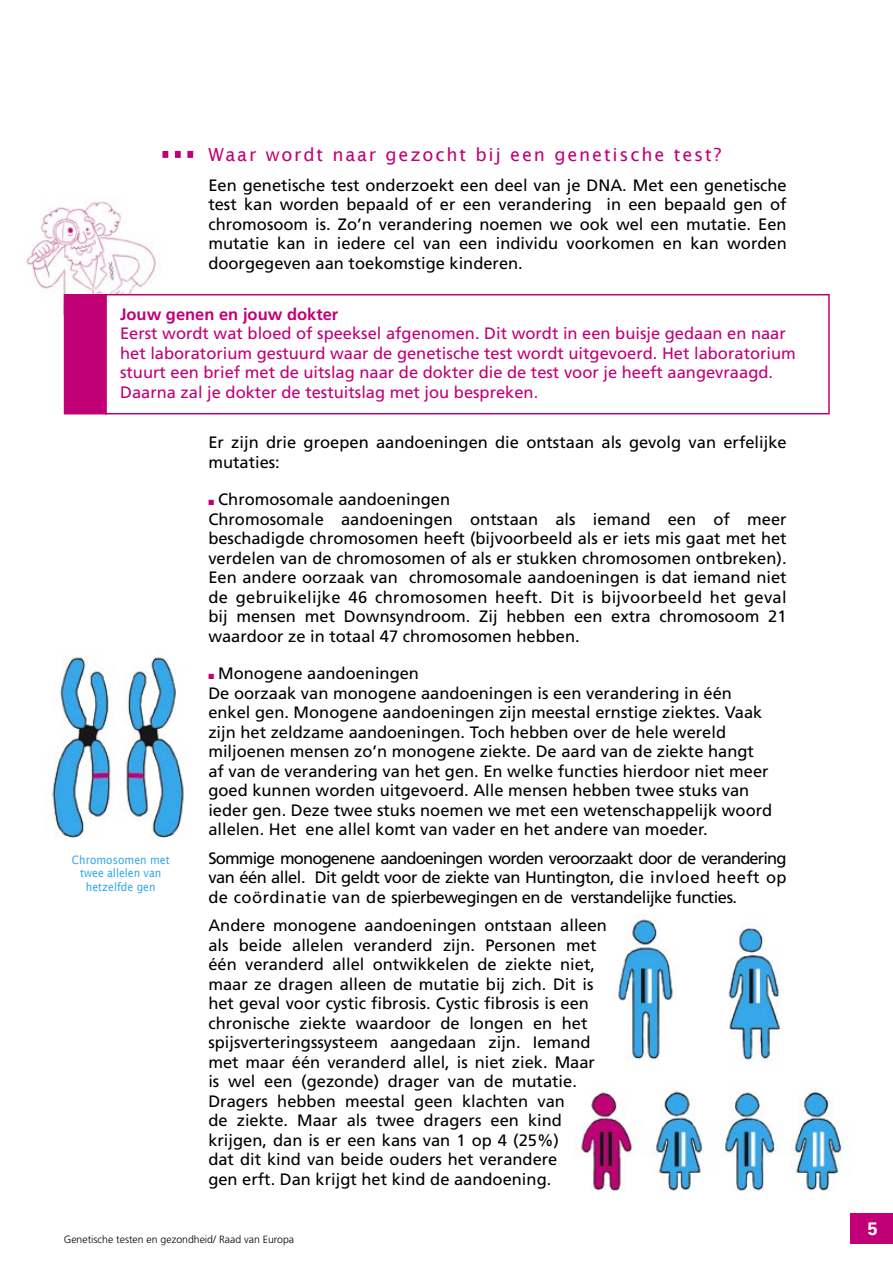
<style>
.page{position:relative;width:893px;height:1263px;background:#fff}
.page>*{position:absolute;margin:0;border:0;box-sizing:border-box;transform-origin:0 0}
.t1{font:18px "Lucida Sans";letter-spacing:.1em;color:#c10077}
.t2{font:700 18px "Univers";color:#fff}
.t3{font:16.5px/19.5px "Frutiger";color:#000;text-align:justify}
.t4{font:16.5px/19.5px "Frutiger";color:#c10077}
.t5{font:11.55px/13.5px "Lucida Sans";color:#36a7e9;text-align:center;scale:.91 1}
.t6{font:300 10.5px "Frutiger";color:#000}
.s1{font-weight:700}
</style>
<div class="page">
<div style="left:850px;top:1213px;width:43px;height:30px;background:#c10077"></div>
<img style="left:26px;top:201px;width:130px;height:122px">
<img style="left:52px;top:656px;width:132px;height:182px">
<div style="left:64px;top:294px;width:104px;height:36px;background:#fff"></div>
<div style="left:65px;top:295px;width:41px;height:119px;background:#c10077"></div>
<hr style="left:64px;top:294px;width:41px;height:1px;background:#c10077">
<hr style="left:64px;top:295px;width:1px;height:118px;background:#c10077">
<hr style="left:107px;top:294px;width:723px;height:1px;background:#c10077">
<hr style="left:105px;top:294px;width:2px;height:120px;background:#c10077">
<hr style="left:828px;top:295px;width:2px;height:118px;background:#c10077">
<hr style="left:64px;top:413px;width:41px;height:1px;background:#c10077">
<hr style="left:107px;top:413px;width:723px;height:1px;background:#c10077">
<div style="left:186px;top:149px;width:9px;height:10px;background:#c10077"></div>
<div style="left:184px;top:148px;width:12px;height:13px;border:3px solid #fff"></div>
<div style="left:173px;top:149px;width:9px;height:10px;background:#c10077"></div>
<div style="left:172px;top:148px;width:12px;height:13px;border:3px solid #fff"></div>
<div style="left:161px;top:149px;width:9px;height:10px;background:#c10077"></div>
<div style="left:159px;top:148px;width:12px;height:13px;border:3px solid #fff"></div>
<img style="left:581px;top:915px;width:261px;height:276px">
<p class="t1" style="left:208px;top:144px;width:515px">Waar wordt naar gezocht bij een genetische test?</p>
<p class="t3" style="left:208px;top:175px;width:580px">Een genetische test onderzoekt een deel van je DNA. Met een genetische test kan worden bepaald of er een verandering in een bepaald gen of chromosoom is. Zo’n verandering noemen we ook wel een mutatie. Een mutatie kan in iedere cel van een individu voorkomen en kan worden doorgegeven aan toekomstige kinderen.</p>
<p class="t4" style="left:120px;top:304px;width:677px"><span class="s1">Jouw genen en jouw dokter<br></span>Eerst wordt wat bloed of speeksel afgenomen. Dit wordt in een buisje gedaan en naar het laboratorium gestuurd waar de genetische test wordt uitgevoerd. Het laboratorium stuurt een brief met de uitslag naar de dokter die de test voor je heeft aangevraagd.<br>Daarna zal je dokter de testuitslag met jou bespreken.</p>
<p class="t5" style="left:72px;top:853px;width:109px">Chromosomen met twee allelen van hetzelfde gen</p>
<p class="t3" style="left:208px;top:432px;width:580px">Er zijn drie groepen aandoeningen die ontstaan als gevolg van erfelijke mutaties:</p>
<p class="t3" style="left:218px;top:489px;width:233px">Chromosomale aandoeningen</p>
<p class="t3" style="left:208px;top:509px;width:580px">Chromosomale aandoeningen ontstaan als iemand een of meer beschadigde chromosomen heeft (bijvoorbeeld als er iets mis gaat met het verdelen van de chromosomen of als er stukken chromosomen ontbreken).<br>Een andere oorzaak van chromosomale aandoeningen is dat iemand niet de gebruikelijke 46 chromosomen heeft. Dit is bijvoorbeeld het geval bij mensen met Downsyndroom. Zij hebben een extra chromosoom 21 waardoor ze in totaal 47 chromosomen hebben.</p>
<p class="t3" style="left:208px;top:663px;width:565px;text-align:left;text-indent:10px">Monogene aandoeningen<br>De oorzaak van monogene aandoeningen is een verandering in één enkel gen. Monogene aandoeningen zijn meestal ernstige ziektes. Vaak zijn het zeldzame aandoeningen. Toch hebben over de hele wereld miljoenen mensen zo’n monogene ziekte. De aard van de ziekte hangt af van de verandering van het gen. En welke functies hierdoor niet meer goed kunnen worden uitgevoerd. Alle mensen hebben twee stuks van ieder gen. Deze twee stuks noemen we met een wetenschappelijk woord allelen. Het ene allel komt van vader en het andere van moeder.</p>
<p class="t3" style="left:208px;top:848px;width:580px">Sommige monogenene aandoeningen worden veroorzaakt door de verandering van één allel. Dit geldt voor de ziekte van Huntington, die invloed heeft op de coördinatie van de spierbewegingen en de verstandelijke functies.</p>
<p class="t3" style="left:208px;top:915px;width:400px;text-align:left">Andere monogene aandoeningen ontstaan alleen als beide allelen veranderd zijn. Personen met één veranderd allel ontwikkelen de ziekte niet, maar ze dragen alleen de mutatie bij zich. Dit is het geval voor cystic fibrosis. Cystic fibrosis is een chronische ziekte waardoor de longen en het spijsverteringssysteem aangedaan zijn. Iemand met maar één veranderd allel, is niet ziek. Maar is wel een (gezonde) drager van de mutatie.<br>Dragers hebben meestal geen klachten van<br>de ziekte. Maar als twee dragers een kind krijgen, dan is er een kans van 1 op 4 (25%)<br>dat dit kind van beide ouders het verandere<br>gen erft. Dan krijgt het kind de aandoening.</p>
<p class="t6" style="left:64px;top:1233px;width:232px">Genetische testen en gezondheid/ Raad van Europa</p>
<p class="t2" style="left:868px;top:1218px;width:12px">5</p>
</div>
